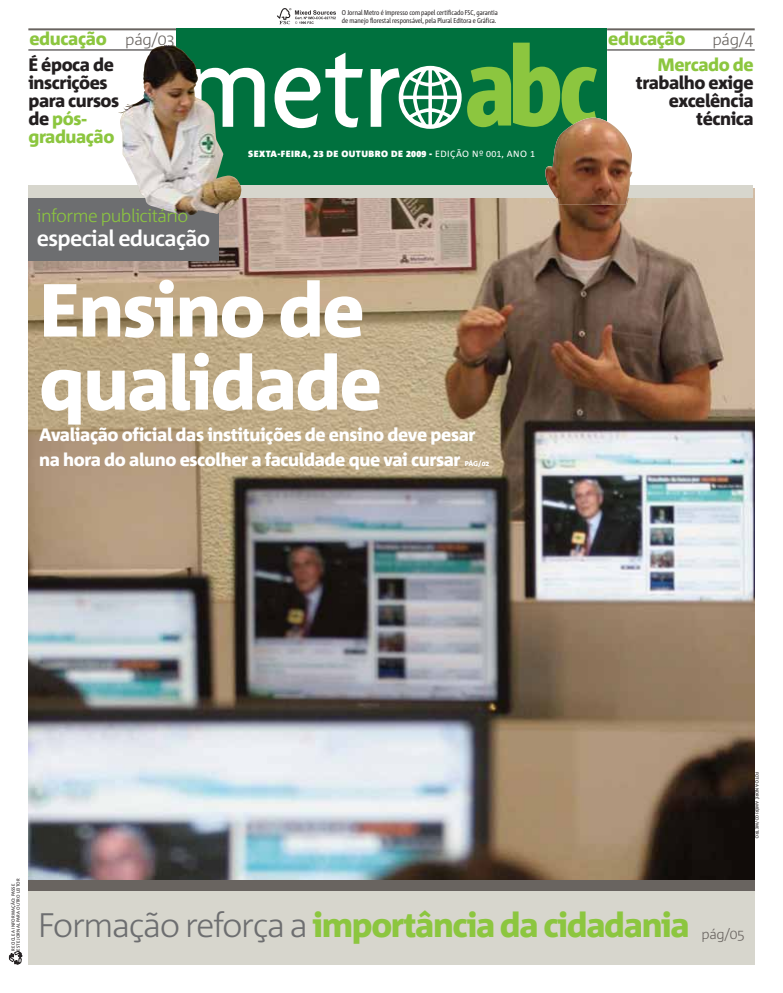
<style>
.page{position:relative;width:783px;height:993px;background:#fff}
.page>*{position:absolute;margin:0;border:0;box-sizing:border-box;transform-origin:0 0}
.t1{font:800 110.5px "Corpid Cd";color:#8cc63f}
.t2{font:800 75px/73px "Corpid";letter-spacing:-.025em;color:#fff}
.t3{font:800 34px "Corpid";letter-spacing:-.04em;color:#8cc63f}
.t4{font:700 22px "Corpid";letter-spacing:-.03em;color:#fff}
.t5{font:800 18px/25px "Corpid";letter-spacing:-.02em;color:#fff}
.t6{font:800 18px/18px "Corpid";letter-spacing:-.025em;color:#231f20;text-align:right}
.t7{font:800 18px/25.8px "Corpid";letter-spacing:-.02em;color:#8cc63f}
.t8{font:300 18px "Corpid";letter-spacing:-.03em;color:#8cc63f}
.t9{font:300 16px "Corpid";color:#696460}
.t10{font:300 14px "Corpid";color:#696460}
.t11{font:900 9px "Corpid Caps";letter-spacing:.02em;color:#fff}
.t12{font:7px/8px "Corpid Cd";color:#231f20}
.t13{font:800 7px "Corpid";color:#fff}
.t14{font:4.5px/5px "Corpid";letter-spacing:.02em;color:#231f20}
.s1{font-weight:300;font-size:16px;color:#696460}
.s2{color:#231f20}
.s3{color:#8cc63f}
.s4{font-weight:400}
.s5{font-weight:300;color:#6d6e70}
</style>
<div class="page">
<div style="left:176px;top:28px;width:430px;height:160px;background:#00713e"></div>
<svg style="left:242px;top:68px;width:22px;height:59px"></svg>
<svg style="left:274px;top:53px;width:88px;height:75px"></svg>
<svg style="left:370px;top:66px;width:91px;height:63px"></svg>
<img style="left:28px;top:188px;width:726px;height:692px">
<div style="left:28px;top:188px;width:191px;height:73px;background:#6d6e70"></div>
<div style="left:28px;top:186px;width:724px;height:12px;background:#d7d6cd"></div>
<svg style="left:9px;top:951px;width:14px;height:13px"></svg>
<svg style="left:277px;top:8px;width:59px;height:16px"></svg>
<hr style="left:607px;top:50px;width:147px;height:1px;background:#231f20">
<hr style="left:607px;top:28px;width:147px;height:2px;background:#696460">
<hr style="left:28px;top:50px;width:148px;height:1px;background:#231f20">
<hr style="left:28px;top:28px;width:148px;height:2px;background:#696460">
<img style="left:544px;top:118px;width:88px;height:87px">
<img style="left:118px;top:45px;width:124px;height:170px">
<div style="left:28px;top:884px;width:726px;height:80px;background:#d7d6cd"></div>
<div style="left:28px;top:880px;width:726px;height:10px;background:#696460"></div>
<p class="t7" style="left:28px;top:28px;width:148px">educação <span class="s1">pág/03<br></span><span class="s2">É época de</span></p>
<p class="t6" style="left:28px;top:75px;width:92px;text-align:left">inscrições para cursos de <span class="s3">pós&shy;graduação</span></p>
<p class="t12" style="left:342px;top:9px;width:157px">O Jornal Metro é impresso com papel certificado FSC, garantia de manejo florestal responsável, pela Plural Editora e Gráfica.</p>
<p class="t1" style="left:465px;top:43px;width:135px">abc</p>
<p class="t11" style="left:248px;top:151px;width:288px">SEXTA-FEIRA, 23 DE OUTUBRO DE 2009 - <span class="s4">EDIÇÃO N 001, ANO 1</span></p>
<p class="t7" style="left:608px;top:28px;width:79px">educação</p>
<p class="t9" style="left:712px;top:33px;width:43px">pág/4</p>
<p class="t6" style="left:635px;top:57px;width:119px"><span class="s3">Mercado de </span>trabalho exige excelência técnica</p>
<p class="t8" style="left:37px;top:208px;width:153px">informe publicitário</p>
<p class="t4" style="left:37px;top:229px;width:175px">especial educação</p>
<p class="t2" style="left:39px;top:280px;width:344px">Ensino de qualidade</p>
<p class="t5" style="left:39px;top:423px;width:438px">Avaliação oficial das instituições de ensino deve pesar na hora do aluno escolher a faculdade que vai cursar</p>
<p class="t13" style="left:464px;top:460px;width:26px">PÁG/02</p>
<p class="t14" style="left:11px;top:950px;width:74px;rotate:-90deg">RECICLE A INFORMAÇÃO: PASSE<br>ESTE JORNAL PARA OUTRO LEITOR</p>
<p class="t14" style="left:759px;top:771px;width:68px;rotate:90deg">FOTO ANDRÉ AMÉRICO/METRO</p>
<p class="t3" style="left:38px;top:911px;width:653px"><span class="s5">Formação reforça a</span> importância da cidadania</p>
<p class="t10" style="left:701px;top:927px;width:45px">pág/05</p>
</div>
